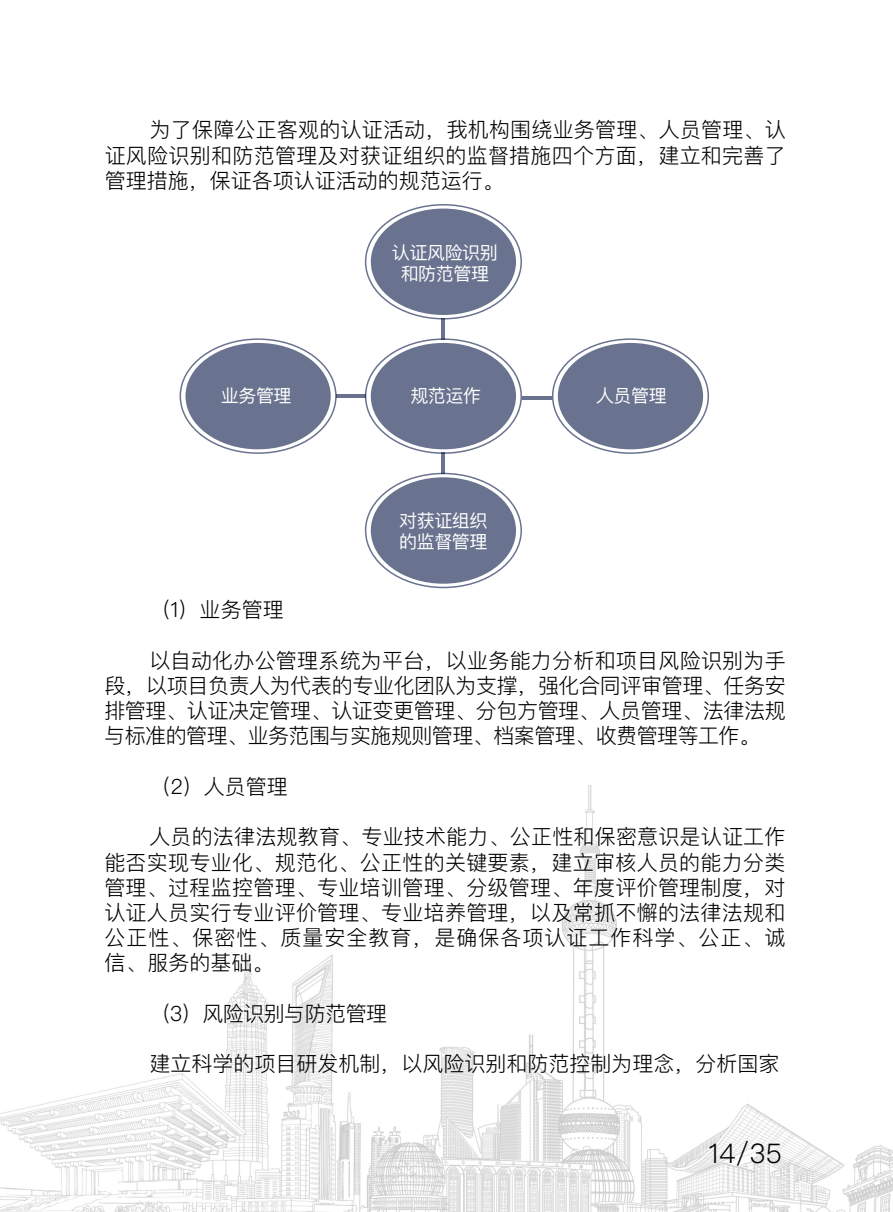
<style>
.page{position:relative;width:893px;height:1212px;background:#fff}
.page>*{position:absolute;margin:0;border:0;box-sizing:border-box;transform-origin:0 0}
.t1{font:300 27px "Ping Fang SC";color:#000}
.t2{font:300 21px/25.2px "Ping Fang SC";color:#000;text-align:justify}
.t3{font:300 21px "Ping Fang SC";letter-spacing:-.025em;color:#000}
.t4{font:18px/21.6px "Ping Fang SC";letter-spacing:-.025em;color:#fff;text-align:center}
</style>
<div class="page">
<img style="left:0;top:785px;width:893px;height:427px">
<div style="left:371px;top:209px;width:145px;height:106px;background:#69728e;border-radius:50%"></div>
<div style="left:185px;top:343px;width:146px;height:106px;background:#69728e;border-radius:50%"></div>
<div style="left:558px;top:343px;width:145px;height:106px;background:#69728e;border-radius:50%"></div>
<div style="left:371px;top:477px;width:145px;height:107px;background:#69728e;border-radius:50%"></div>
<div style="left:371px;top:343px;width:145px;height:106px;background:#69728e;border-radius:50%"></div>
<hr style="left:442px;top:319px;width:3px;height:21px;background:#061544">
<hr style="left:442px;top:452px;width:3px;height:21px;background:#061544">
<hr style="left:336px;top:395px;width:30px;height:3px;background:#061544">
<hr style="left:522px;top:396px;width:30px;height:3px;background:#061544">
<p class="t2" style="left:105px;top:117px;width:683px;text-indent:45px">为了保障公正客观的认证活动，我机构围绕业务管理、人员管理、认证风险识别和防范管理及对获证组织的监督措施四个方面，建立和完善了管理措施，保证各项认证活动的规范运行。</p>
<p class="t4" style="left:392px;top:241px;width:107px">认证风险识别和防范管理</p>
<p class="t4" style="left:410px;top:384px;width:72px">规范运作</p>
<p class="t4" style="left:221px;top:384px;width:72px">业务管理</p>
<p class="t4" style="left:596px;top:384px;width:72px">人员管理</p>
<p class="t4" style="left:399px;top:509px;width:90px;text-align:left">对获证组织的监督管理</p>
<p class="t2" style="left:149px;top:597px;width:136px">（1）业务管理</p>
<p class="t2" style="left:104px;top:647px;width:683px;text-indent:45px">以自动化办公管理系统为平台，以业务能力分析和项目风险识别为手段，以项目负责人为代表的专业化团队为支撑，强化合同评审管理、任务安排管理、认证决定管理、认证变更管理、分包方管理、人员管理、法律法规与标准的管理、业务范围与实施规则管理、档案管理、收费管理等工作。</p>
<p class="t2" style="left:149px;top:773px;width:140px">（2）人员管理</p>
<p class="t2" style="left:104px;top:824px;width:683px;text-indent:45px">人员的法律法规教育、专业技术能力、公正性和保密意识是认证工作能否实现专业化、规范化、公正性的关键要素，建立审核人员的能力分类管理、过程监控管理、专业培训管理、分级管理、年度评价管理制度，对认证人员实行专业评价管理、专业培养管理，以及常抓不懈的法律法规和公正性、保密性、质量安全教育，是确保各项认证工作科学、公正、诚信、服务的基础。</p>
<p class="t3" style="left:149px;top:1000px;width:239px">（3）风险识别与防范管理</p>
<p class="t2" style="left:149px;top:1051px;width:631px">建立科学的项目研发机制，以风险识别和防范控制为理念，分析国家</p>
<p class="t1" style="left:709px;top:1137px;width:75px">14/35</p>
</div>
